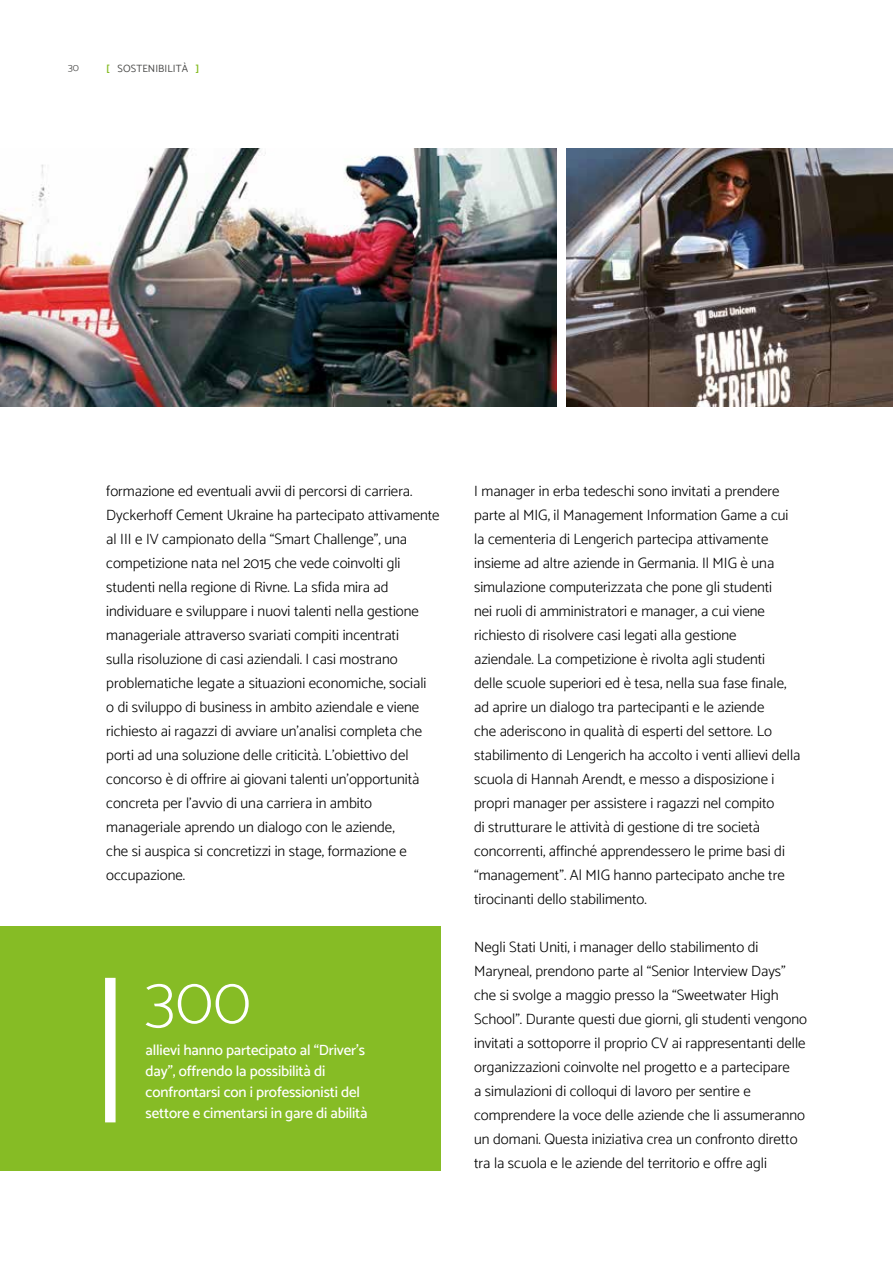
<style>
.page{position:relative;width:893px;height:1263px;background:#fff}
.page>*{position:absolute;margin:0;border:0;box-sizing:border-box;transform-origin:0 0}
.t1{font:100 67.5px "Catamaran";color:#fff}
.t2{font:300 15px/24px "Catamaran";color:#000}
.t3{font:500 15px/21px "Catamaran";letter-spacing:-.01em;color:#fff}
.t4{font:10.5px "Catamaran";letter-spacing:.01em;color:#4a4a49}
.t5{font:300 10.5px "Catamaran";color:#4a4a49}
.s1{font-weight:600;color:#86bc25}
</style>
<div class="page">
<div style="left:0;top:926px;width:440px;height:244px;background:#86bc25"></div>
<div style="left:105px;top:978px;width:11px;height:144px;background:#fff"></div>
<img style="left:0;top:149px;width:556px;height:258px">
<img style="left:566px;top:149px;width:327px;height:258px">
<p class="t5" style="left:68px;top:61px;width:13px">30</p>
<p class="t4" style="left:106px;top:62px;width:95px"><span class="s1">[</span> SOSTENIBILITÀ <span class="s1">]</span></p>
<p class="t2" style="left:106px;top:479px;width:335px">formazione ed eventuali avvii di percorsi di carriera.<br>Dyckerhoff Cement Ukraine ha partecipato attivamente al III e IV campionato della “Smart Challenge”, una competizione nata nel 2015 che vede coinvolti gli studenti nella regione di Rivne. La sfida mira ad individuare e sviluppare i nuovi talenti nella gestione manageriale attraverso svariati compiti incentrati<br>sulla risoluzione di casi aziendali. I casi mostrano problematiche legate a situazioni economiche, sociali<br>o di sviluppo di business in ambito aziendale e viene richiesto ai ragazzi di avviare un’analisi completa che porti ad una soluzione delle criticità. L’obiettivo del concorso è di offrire ai giovani talenti un’opportunità concreta per l’avvio di una carriera in ambito manageriale aprendo un dialogo con le aziende,<br>che si auspica si concretizzi in stage, formazione e occupazione.</p>
<h1 class="t1" style="left:146px;top:960px;width:107px">300</h1>
<p class="t3" style="left:146px;top:1039px;width:224px">allievi hanno partecipato al “Driver’s day”, offrendo la possibilità di confrontarsi con i professionisti del settore e cimentarsi in gare di abilità</p>
<p class="t2" style="left:474px;top:479px;width:328px">I manager in erba tedeschi sono invitati a prendere parte al MIG, il Management Information Game a cui la cementeria di Lengerich partecipa attivamente insieme ad altre aziende in Germania. Il MIG è una simulazione computerizzata che pone gli studenti<br>nei ruoli di amministratori e manager, a cui viene richiesto di risolvere casi legati alla gestione<br>aziendale. La competizione è rivolta agli studenti<br>delle scuole superiori ed è tesa, nella sua fase finale, ad aprire un dialogo tra partecipanti e le aziende<br>che aderiscono in qualità di esperti del settore. Lo stabilimento di Lengerich ha accolto i venti allievi della scuola di Hannah Arendt, e messo a disposizione i propri manager per assistere i ragazzi nel compito<br>di strutturare le attività di gestione di tre società concorrenti, affinché apprendessero le prime basi di “management”. Al MIG hanno partecipato anche tre tirocinanti dello stabilimento.</p>
<p class="t2" style="left:474px;top:935px;width:334px">Negli Stati Uniti, i manager dello stabilimento di Maryneal, prendono parte al “Senior Interview Days” che si svolge a maggio presso la “Sweetwater High School”. Durante questi due giorni, gli studenti vengono invitati a sottoporre il proprio CV ai rappresentanti delle organizzazioni coinvolte nel progetto e a partecipare<br>a simulazioni di colloqui di lavoro per sentire e comprendere la voce delle aziende che li assumeranno un domani. Questa iniziativa crea un confronto diretto tra la scuola e le aziende del territorio e offre agli</p>
</div>
